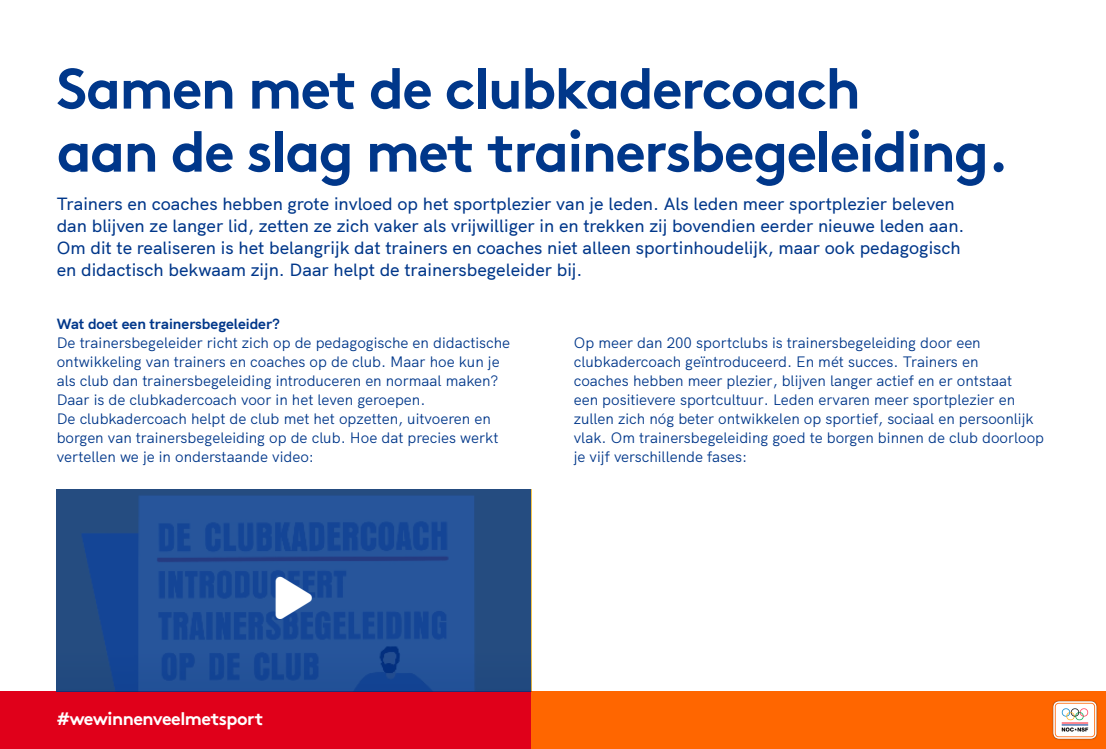
<style>
.page{position:relative;width:1106px;height:749px;background:#fff}
.page>*{position:absolute;margin:0;border:0;box-sizing:border-box;transform-origin:0 0}
.t1{font:700 57px/63px "Brown";letter-spacing:-.03em;color:#00378a}
.t2{font:500 18px/22px "HK Grotesk";color:#00378a}
.t3{font:700 18px "Brown";letter-spacing:-.03em;color:#fff}
.t4{font:15px/19px "HK Grotesk";color:#00378a}
.t5{font:700 15px "HK Grotesk";color:#00378a}
</style>
<div class="page">
<div style="left:0;top:691px;width:531px;height:57px;background:#e0001a"></div>
<div style="left:531px;top:691px;width:575px;height:57px;background:#f60"></div>
<img style="left:1052px;top:700px;width:46px;height:40px">
<svg style="left:57px;top:489px;width:474px;height:202px;background:#214d92"></svg>
<svg style="left:276px;top:576px;width:36px;height:42px;background:#1e4e98"></svg>
<h1 class="t1" style="left:57px;top:51px;width:953px">Samen met de clubkadercoach<br>aan de slag met trainersbegeleiding.</h1>
<p class="t2" style="left:57px;top:191px;width:909px">Trainers en coaches hebben grote invloed op het sportplezier van je leden. Als leden meer sportplezier beleven dan blijven ze langer lid, zetten ze zich vaker als vrijwilliger in en trekken zij bovendien eerder nieuwe leden aan.<br>Om dit te realiseren is het belangrijk dat trainers en coaches niet alleen sportinhoudelijk, maar ook pedagogisch en didactisch bekwaam zijn. Daar helpt de trainersbegeleider bij.</p>
<p class="t5" style="left:57px;top:311px;width:224px">Wat doet een trainersbegeleider?</p>
<p class="t4" style="left:57px;top:331px;width:455px">De trainersbegeleider richt zich op de pedagogische en didactische ontwikkeling van trainers en coaches op de club. Maar hoe kun je als club dan trainersbegeleiding introduceren en normaal maken?<br>Daar is de clubkadercoach voor in het leven geroepen.<br>De clubkadercoach helpt de club met het opzetten, uitvoeren en borgen van trainersbegeleiding op de club. Hoe dat precies werkt vertellen we je in onderstaande video:</p>
<p class="t4" style="left:574px;top:331px;width:472px">Op meer dan 200 sportclubs is trainersbegeleiding door een clubkadercoach geïntroduceerd. En mét succes. Trainers en<br>coaches hebben meer plezier, blijven langer actief en er ontstaat<br>een positievere sportcultuur. Leden ervaren meer sportplezier en zullen zich nóg beter ontwikkelen op sportief, sociaal en persoonlijk vlak. Om trainersbegeleiding goed te borgen binnen de club doorloop je vijf verschillende fases:</p>
<p class="t3" style="left:57px;top:704px;width:208px">#wewinnenveelmetsport</p>
</div>
